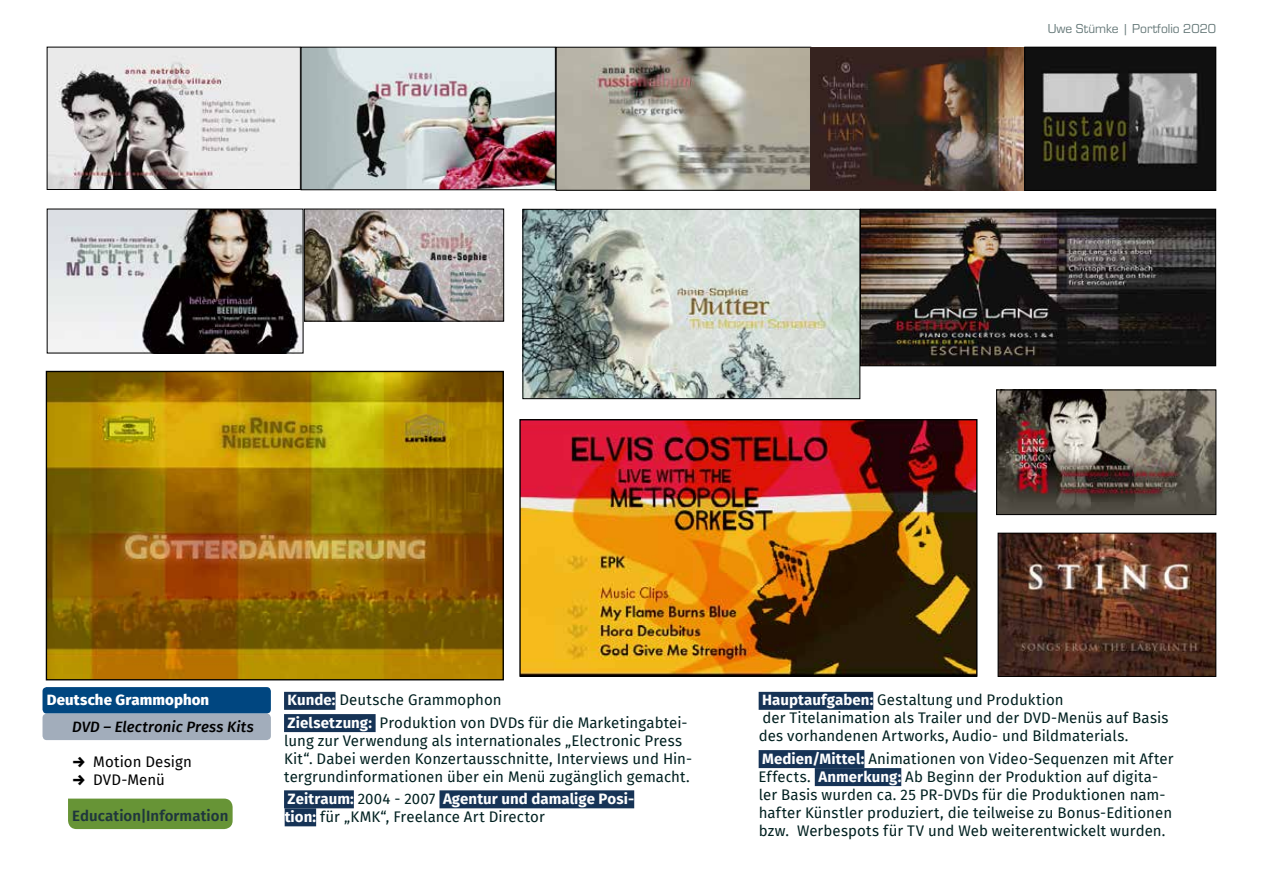
<style>
.page{position:relative;width:1263px;height:893px;background:#fff}
.page>*{position:absolute;margin:0;border:0;box-sizing:border-box;transform-origin:0 0}
.t1{font:15px/18px "Fira Sans";letter-spacing:.005em;color:#002020}
.t2{font:italic 500 15px "Fira Sans";letter-spacing:.005em;color:#000}
.t3{font:15px "Fira Sans";letter-spacing:.005em;color:#000}
.t4{font:600 15px "Fira Sans";letter-spacing:.005em;color:#1f363d}
.t5{font:800 15px "Fira Sans";letter-spacing:.005em;color:#fff}
.t6{font:13.5px "Eurostile";color:#667979}
.s1{font-weight:900}
.s2{font-weight:700;color:#fff}
</style>
<div class="page">
<img style="left:48px;top:373px;width:454px;height:305px">
<div style="left:46px;top:371px;width:458px;height:309px;border:1px solid #000"></div>
<img style="left:524px;top:211px;width:334px;height:186px">
<div style="left:522px;top:209px;width:338px;height:190px;border:1px solid #000"></div>
<div style="left:284px;top:692px;width:51px;height:18px;background:#163356"></div>
<div style="left:284px;top:714px;width:92px;height:18px;background:#163356"></div>
<div style="left:284px;top:790px;width:70px;height:18px;background:#163356"></div>
<div style="left:439px;top:790px;width:195px;height:18px;background:#163356"></div>
<div style="left:285px;top:808px;width:31px;height:18px;background:#163356"></div>
<div style="left:759px;top:692px;width:114px;height:18px;background:#163356"></div>
<div style="left:759px;top:750px;width:105px;height:18px;background:#163356"></div>
<div style="left:815px;top:768px;width:86px;height:18px;background:#163356"></div>
<div style="left:43px;top:687px;width:228px;height:27px;background:#004680;border-radius:4px"></div>
<div style="left:43px;top:714px;width:228px;height:26px;background:#a2adbb;border-radius:4px"></div>
<div style="left:68px;top:799px;width:165px;height:30px;background:#679436"></div>
<img style="left:49px;top:47px;width:1165px;height:144px">
<div style="left:301px;top:47px;width:255px;height:143px;border:1px solid #000"></div>
<div style="left:47px;top:47px;width:254px;height:143px;border:1px solid #000"></div>
<img style="left:1000px;top:535px;width:214px;height:140px">
<div style="left:998px;top:533px;width:218px;height:144px;border:1px solid #000"></div>
<img style="left:306px;top:211px;width:196px;height:108px">
<div style="left:304px;top:209px;width:200px;height:112px;border:1px solid #000"></div>
<img style="left:998px;top:392px;width:216px;height:121px">
<div style="left:996px;top:390px;width:220px;height:125px;border:1px solid #000"></div>
<img style="left:521px;top:421px;width:454px;height:254px">
<div style="left:519px;top:419px;width:458px;height:258px;border:1px solid #000"></div>
<div style="left:556px;top:47px;width:255px;height:144px;border:1px solid #000"></div>
<img style="left:862px;top:211px;width:352px;height:153px">
<div style="left:860px;top:209px;width:356px;height:157px;border:1px solid #000"></div>
<img style="left:49px;top:211px;width:252px;height:140px">
<div style="left:47px;top:209px;width:256px;height:144px;border:1px solid #000"></div>
<div style="left:1024px;top:47px;width:192px;height:144px;border:1px solid #000"></div>
<p class="t6" style="left:1048px;top:19px;width:170px">Uwe Stümke | Portfolio 2020</p>
<p class="t5" style="left:47px;top:687px;width:164px">Deutsche Grammophon</p>
<p class="t2" style="left:72px;top:715px;width:183px">DVD – Electronic Press Kits</p>
<p class="t3" style="left:72px;top:750px;width:121px"><span class="s1">→</span> Motion Design</p>
<p class="t3" style="left:72px;top:768px;width:94px"><span class="s1">→</span> DVD-Menü</p>
<p class="t4" style="left:72px;top:803px;width:158px">Education|Information</p>
<p class="t1" style="left:288px;top:689px;width:402px;line-height:22.2px"><span class="s2">Kunde:</span> Deutsche Grammophon<br><span class="s2">Zielsetzung:</span> Produktion von DVDs für die Marketingabtei-</p>
<p class="t1" style="left:284px;top:731px;width:410px">lung zur Verwendung als internationales „Electronic Press<br>Kit“. Dabei werden Konzertausschnitte, Interviews und Hin&shy;tergrundinformationen über ein Menü zugänglich gemacht.</p>
<p class="t1" style="left:285px;top:789px;width:351px"><span class="s2">Zeitraum:</span> 2004 - 2007 <span class="s2">Agentur und damalige Posi&shy;tion:</span> für „KMK“, Freelance Art Director</p>
<p class="t1" style="left:759px;top:691px;width:411px"><span class="s2">Hauptaufgaben:</span> Gestaltung und Produktion<br>der Titelanimation als Trailer und der DVD-Menüs auf Basis des vorhandenen Artworks, Audio- und Bildmaterials.</p>
<p class="t1" style="left:759px;top:749px;width:416px"><span class="s2">Medien/Mittel:</span> Animationen von Video-Sequenzen mit After Effects. <span class="s2">Anmerkung:</span> Ab Beginn der Produktion auf digita&shy;ler Basis wurden ca. 25 PR-DVDs für die Produktionen nam&shy;hafter Künstler produziert, die teilweise zu Bonus-Editionen bzw. Werbespots für TV und Web weiterentwickelt wurden.</p>
</div>
